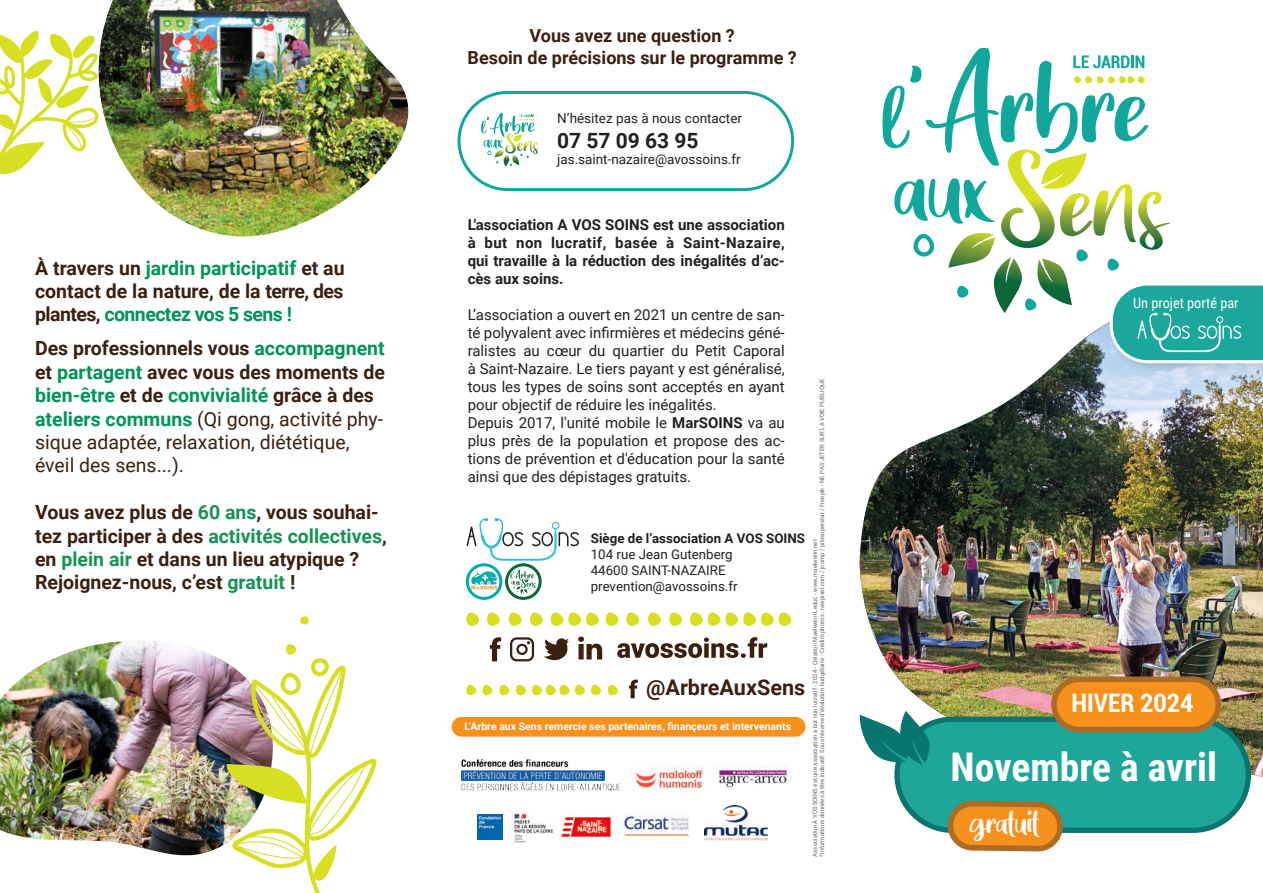
<style>
.page{position:relative;width:1263px;height:893px;background:#fff}
.page>*{position:absolute;margin:0;border:0;box-sizing:border-box;transform-origin:0 0}
.t1{font:700 39.6px "Roboto Condensed";color:#fff}
.t2{font:700 condensed 25.5px "Roboto";color:#fff}
.t3{font:22.2px "Great Wishes";color:#fff}
.t4{font:700 21.6px "Roboto";color:#3b2011}
.t5{font:700 21px "Roboto";color:#231f20}
.t6{font:700 19.5px/23.4px "Roboto";color:#3b2011}
.t7{font:19.5px/23.4px "Roboto";color:#3b2011}
.t8{font:700 18px/21.6px "Roboto";color:#3b2011;text-align:center}
.t9{font:15px/18px "Roboto";color:#231f20}
.t10{font:700 15px/18px "Roboto";color:#231f20;text-align:justify}
.t11{font:14.25px "Roboto Condensed";color:#fff}
.t12{font:13.5px "Roboto";color:#231f20}
.t13{font:13.35px/16px "Roboto";color:#231f20}
.t14{font:700 13.35px "Roboto";color:#231f20}
.t15{font:700 10.5px "Roboto";color:#fff}
.t16{font:6px/7.1px "Roboto";color:#636366}
.s1{color:#009457}
.s2{font-weight:700}
.s3{font-weight:700;color:#009457}
.s4{color:#159354}
</style>
<div class="page">
<img style="left:478px;top:814px;width:25px;height:26px">
<svg style="left:481px;top:113px;width:58px;height:53px"></svg>
<img style="left:860px;top:365px;width:403px;height:412px">
<svg style="left:0;top:31px;width:98px;height:144px"></svg>
<div style="left:452px;top:717px;width:353px;height:20px;background:#f6911e;border-radius:10px"></div>
<div style="left:457px;top:91px;width:337px;height:100px;border:3px solid #12a79d;border-radius:49px"></div>
<img style="left:0;top:641px;width:226px;height:214px">
<svg style="left:226px;top:644px;width:151px;height:249px"></svg>
<svg style="left:300px;top:616px;width:9px;height:9px"></svg>
<img style="left:98px;top:0;width:310px;height:237px">
<svg style="left:466px;top:684px;width:152px;height:12px"></svg>
<svg style="left:629px;top:680px;width:9px;height:18px"></svg>
<svg style="left:617px;top:637px;width:150px;height:21px"></svg>
<svg style="left:490px;top:637px;width:11px;height:24px"></svg>
<svg style="left:510px;top:637px;width:24px;height:24px"></svg>
<svg style="left:544px;top:638px;width:25px;height:23px"></svg>
<svg style="left:578px;top:636px;width:24px;height:23px"></svg>
<div style="left:466px;top:563px;width:36px;height:37px;border:3px solid #00aaad;border-radius:50%"></div>
<svg style="left:471px;top:571px;width:26px;height:18px"></svg>
<div style="left:505px;top:563px;width:37px;height:37px;border:3px solid #0c6638;border-radius:50%"></div>
<svg style="left:510px;top:570px;width:26px;height:24px"></svg>
<svg style="left:466px;top:518px;width:113px;height:43px"></svg>
<svg style="left:466px;top:612px;width:13px;height:14px"></svg>
<svg style="left:487px;top:612px;width:13px;height:14px"></svg>
<svg style="left:508px;top:612px;width:14px;height:14px"></svg>
<svg style="left:529px;top:612px;width:14px;height:14px"></svg>
<svg style="left:550px;top:612px;width:90px;height:14px"></svg>
<svg style="left:648px;top:612px;width:13px;height:14px"></svg>
<svg style="left:669px;top:612px;width:13px;height:14px"></svg>
<svg style="left:690px;top:612px;width:102px;height:14px"></svg>
<img style="left:559px;top:815px;width:53px;height:24px">
<img style="left:624px;top:816px;width:65px;height:21px">
<img style="left:462px;top:760px;width:158px;height:30px">
<img style="left:511px;top:811px;width:43px;height:32px">
<div style="left:894px;top:717px;width:357px;height:116px;background:#1ea69b;border:5px solid #09756e;border-radius:56px"></div>
<svg style="left:859px;top:711px;width:72px;height:72px"></svg>
<div style="left:1051px;top:676px;width:170px;height:56px;background:#f6911e;border:6px solid #ae6b25;border-radius:25px"></div>
<img style="left:950px;top:365px;width:115px;height:487px">
<img style="left:1107px;top:365px;width:156px;height:9px">
<svg style="left:882px;top:47px;width:381px;height:318px"></svg>
<img style="left:631px;top:766px;width:157px;height:24px">
<img style="left:704px;top:805px;width:63px;height:35px">
<h3 class="t6" style="left:35px;top:258px;width:311px;text-align:justify">À travers un <span class="s1">jardin participatif</span> et au contact de la nature, de la terre, des plantes, <span class="s1">connectez vos 5 sens !</span></h3>
<h3 class="t7" style="left:35px;top:339px;width:351px"><span class="s2">Des professionnels vous</span> <span class="s3">accompagnent </span><span class="s2">et</span> <span class="s3">partagent</span> <span class="s2">avec vous des moments de </span><span class="s3">bien-être</span> <span class="s2">et de</span> <span class="s3">convivialité</span> <span class="s2">grâce à des </span><span class="s3">ateliers communs</span> (Qi gong, activité phy&shy;sique adaptée, relaxation, diététique, éveil des sens...).</h3>
<h3 class="t6" style="left:35px;top:503px;width:353px">Vous avez plus de <span class="s4">60 ans</span>, vous souhai&shy;tez participer à des <span class="s4">activités collectives</span>, en <span class="s4">plein air</span> et dans un lieu atypique ?<br>Rejoignez-nous, c’est <span class="s4">gratuit</span> !</h3>
<p class="t8" style="left:467px;top:27px;width:331px">Vous avez une question ?<br>Besoin de précisions sur le programme ?</p>
<p class="t12" style="left:557px;top:113px;width:186px">N’hésitez pas à nous contacter</p>
<h3 class="t5" style="left:557px;top:132px;width:143px">07 57 09 63 95</h3>
<p class="t12" style="left:557px;top:154px;width:185px">jas.saint-nazaire@avossoins.fr</p>
<p class="t10" style="left:468px;top:217px;width:319px">L'association A VOS SOINS est une association à but non lucratif, basée à Saint-Nazaire, qui travaille à la réduction des inégalités d’ac&shy;cès aux soins.</p>
<p class="t9" style="left:468px;top:307px;width:319px">L’association a ouvert en 2021 un centre de san&shy;té polyvalent avec infirmières et médecins géné&shy;ralistes au cœur du quartier du Petit Caporal à Saint-Nazaire. Le tiers payant y est généralisé, tous les types de soins sont acceptés en ayant pour objectif de réduire les inégalités.<br>Depuis 2017, l'unité mobile le <span class="s2">MarSOINS</span> va au plus près de la population et propose des ac&shy;tions de prévention et d'éducation pour la santé ainsi que des dépistages gratuits.</p>
<p class="t16" style="left:812px;top:857px;width:479px;rotate:-90deg">Association À VOS SOINS est une association à but non lucratif - 2024 - Création Maelwenn Leduc - www.maelwenn.net<br>*Informations données à titre indicatif. Sous réserve d’évolution budgétaire - Crédits photos : rawpixel.com / jcomp / pikisuperstar / Freepik - NE PAS JETER SUR LA VOIE PUBLIQUE</p>
<p class="t14" style="left:591px;top:533px;width:216px">Siège de l’association A VOS SOINS</p>
<p class="t13" style="left:591px;top:548px;width:148px">104 rue Jean Gutenberg<br>44600 SAINT-NAZAIRE prevention@avossoins.fr</p>
<h3 class="t4" style="left:646px;top:679px;width:161px">@ArbreAuxSens</h3>
<p class="t15" style="left:464px;top:722px;width:328px">L’Arbre aux Sens remercie ses partenaires, finançeurs et intervenants</p>
<p class="t11" style="left:1133px;top:297px;width:107px">Un projet porté par</p>
<h2 class="t2" style="left:1071px;top:693px;width:124px">HIVER 2024</h2>
<h1 class="t1" style="left:950px;top:751px;width:268px">Novembre à avril</h1>
<h3 class="t3" style="left:970px;top:815px;width:71px">GRATUIT</h3>
</div>
